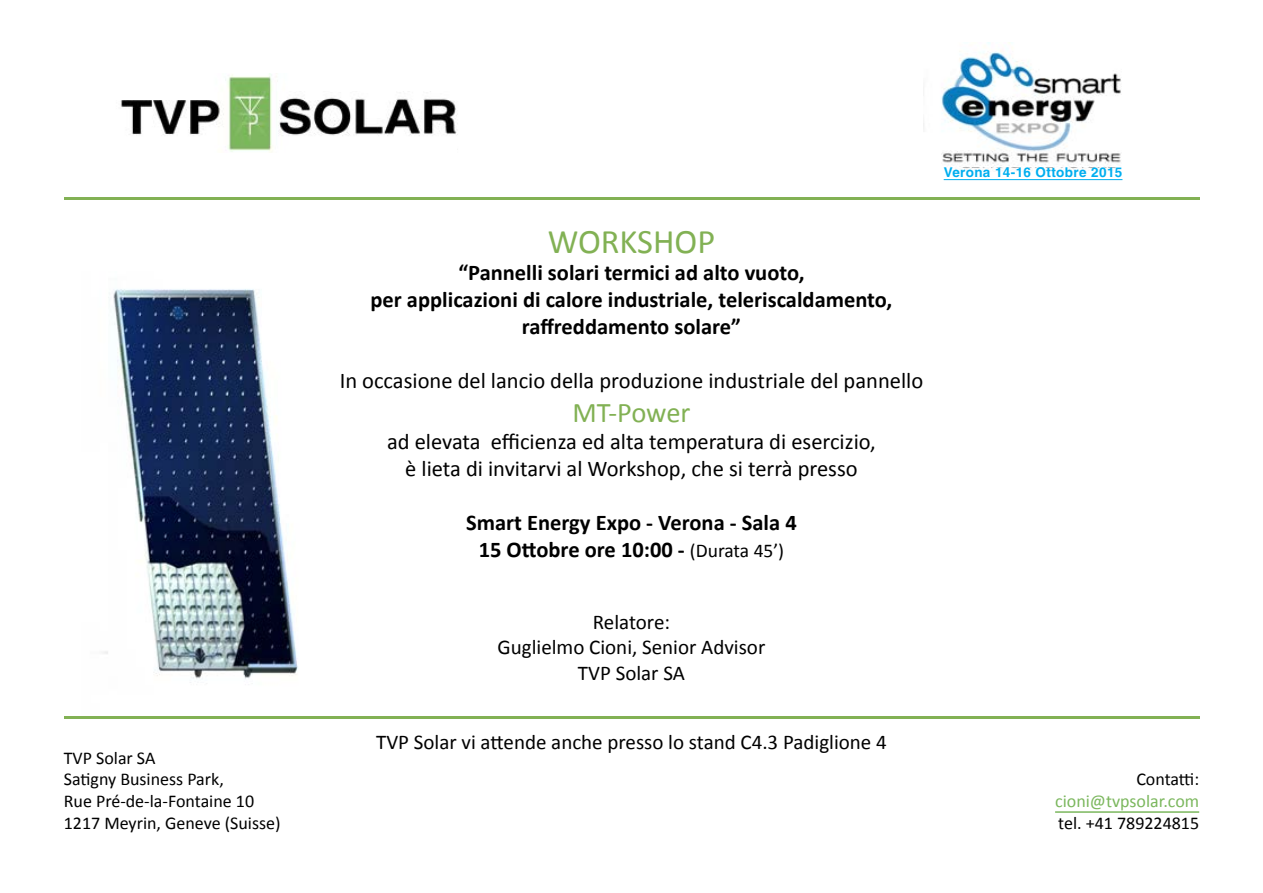
<style>
.page{position:relative;width:1263px;height:893px;background:#fff}
.page>*{position:absolute;margin:0;border:0;box-sizing:border-box;transform-origin:0 0}
.t1{font:34.5px "Calibri";color:#82b154}
.t2{font:28.5px "Calibri";letter-spacing:-.005em;color:#82b154}
.t3{font:700 22.5px/27px "Calibri";color:#000;text-align:center}
.t4{font:22.5px/27px "Calibri";color:#000;text-align:center}
.t5{font:21px/25.2px "Calibri";color:#000;text-align:center}
.t6{font:18px/21.6px "Calibri";color:#000}
.t7{font:18px "Calibri";color:#7bb75d}
.t8{font:700 13.5px "Helvetica LT";letter-spacing:.03em;color:#00aeef}
.s1{font-weight:400;font-size:19.5px}
</style>
<div class="page">
<img style="left:103px;top:289px;width:195px;height:394px">
<hr style="left:64px;top:197px;width:1135px;height:3px;background:#82b154">
<hr style="left:64px;top:716px;width:1135px;height:3px;background:#82b154">
<img style="left:962px;top:167px;width:154px;height:4px">
<img style="left:120px;top:73px;width:338px;height:80px">
<div style="left:446px;top:144px;width:11px;height:11px;background:#fff"></div>
<hr style="left:1055px;top:811px;width:144px;height:2px;background:#7bb75d">
<img style="left:941px;top:43px;width:180px;height:124px">
<hr style="left:944px;top:179px;width:178px;height:1px;background:#00aeef">
<p class="t6" style="left:64px;top:747px;width:218px">TVP Solar SA<br>Satigny Business Park,<br>Rue Pré-de-la-Fontaine 10<br>1217 Meyrin, Geneve (Suisse)</p>
<h1 class="t1" style="left:548px;top:220px;width:169px">WORKSHOP</h1>
<p class="t3" style="left:370px;top:259px;width:523px">“Pannelli solari termici ad alto vuoto,<br>per applicazioni di calore industriale, teleriscaldamento, raffreddamento solare”</p>
<p class="t4" style="left:340px;top:367px;width:585px">In occasione del lancio della produzione industriale del pannello</p>
<p class="t2" style="left:572px;top:395px;width:120px">MT-Power</p>
<p class="t4" style="left:387px;top:428px;width:490px">ad elevata efficienza ed alta temperatura di esercizio, è lieta di invitarvi al Workshop, che si terrà presso</p>
<p class="t3" style="left:466px;top:509px;width:332px">Smart Energy Expo - Verona - Sala 4<br>15 Ottobre ore 10:00 - <span class="s1">(Durata 45’)</span></p>
<p class="t8" style="left:944px;top:164px;width:180px">Verona 14-16 Ottobre 2015</p>
<p class="t5" style="left:498px;top:610px;width:269px">Relatore:<br>Guglielmo Cioni, Senior Advisor<br>TVP Solar SA</p>
<p class="t5" style="left:376px;top:729px;width:512px">TVP Solar vi attende anche presso lo stand C4.3 Padiglione 4</p>
<p class="t6" style="left:1136px;top:769px;width:64px">Contatti:</p>
<p class="t7" style="left:1055px;top:790px;width:146px">cioni@tvpsolar.com</p>
<p class="t6" style="left:1058px;top:812px;width:142px">tel. +41 789224815</p>
</div>
